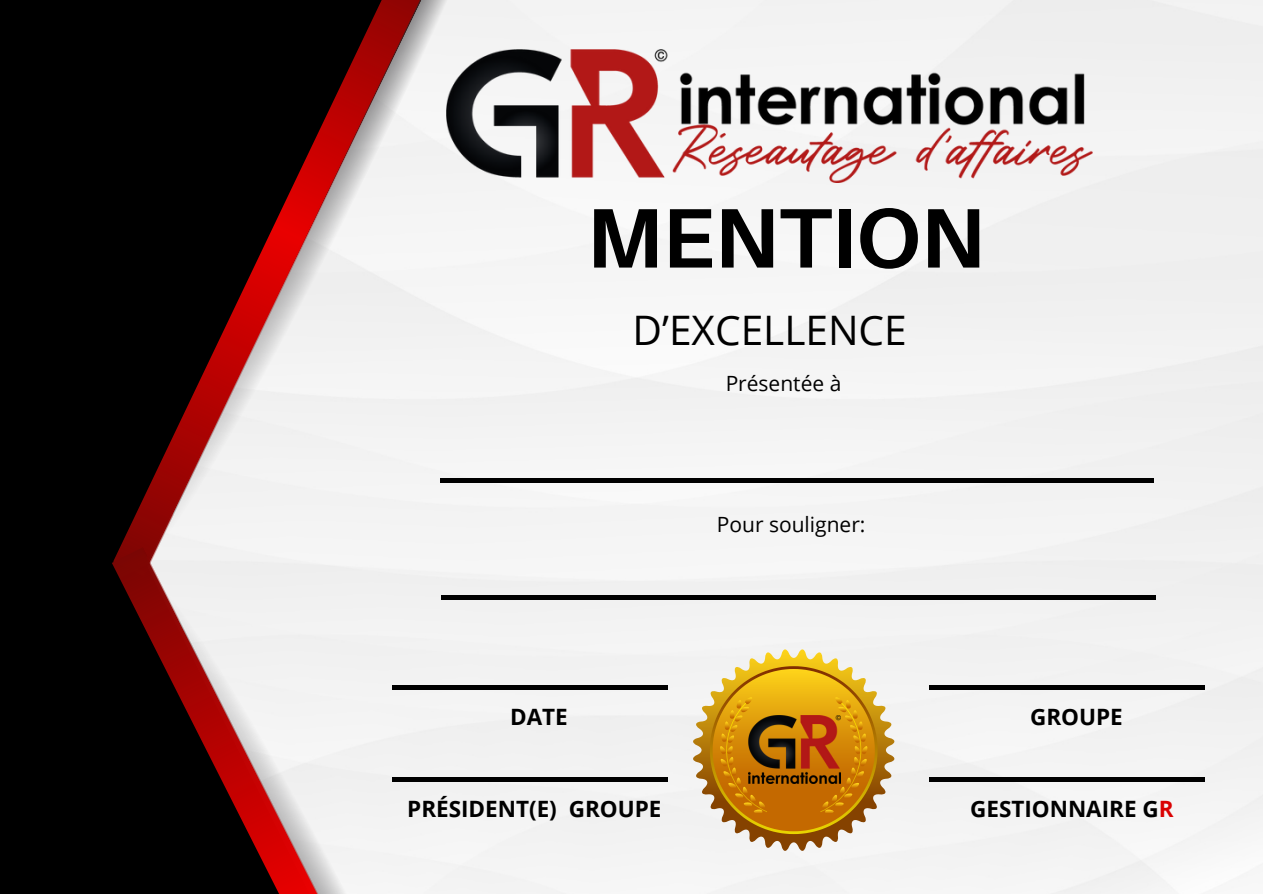
<style>
.page{position:relative;width:1263px;height:894px;background:#fff}
.page>*{position:absolute;margin:0;border:0;box-sizing:border-box;transform-origin:0 0}
.t1{font:700 84.45px "Aileron";color:#000}
.t2{font:65.55px/91.5px "Merriweather";color:#000}
.t3{font:40.65px "Open Sans";color:#000}
.t4{font:700 22.5px "Open Sans";color:#000}
.t5{font:21px "Open Sans";color:#000}
.s1{color:#da0203}
</style>
<div class="page">
<div style="left:429px;top:0;width:834px;height:893px;background:#f3f3f3"></div>
<div style="left:0;top:588px;width:112px;height:305px;background:#000"></div>
<div style="left:0;top:0;width:113px;height:588px;background:#000"></div>
<img style="left:113px;top:0;width:432px;height:588px">
<svg style="left:691px;top:647px;width:205px;height:205px"></svg>
<img style="left:748px;top:715px;width:92px;height:68px">
<img style="left:112px;top:535px;width:317px;height:358px">
<img style="left:447px;top:50px;width:645px;height:132px">
<p class="t1" style="left:587px;top:185px;width:400px">MENTION</p>
<p class="t3" style="left:632px;top:301px;width:276px">D’EXCELLENCE</p>
<p class="t5" style="left:726px;top:369px;width:117px">Présentée à</p>
<p class="t2" style="left:441px;top:401px;width:713px">_____________</p>
<p class="t5" style="left:717px;top:509px;width:150px">Pour souligner:</p>
<p class="t2" style="left:443px;top:518px;width:713px">_____________</p>
<p class="t2" style="left:393px;top:608px;width:275px">_____ _____</p>
<p class="t4" style="left:407px;top:793px;width:256px">PRÉSIDENT(E) GROUPE</p>
<p class="t4" style="left:510px;top:700px;width:59px">DATE</p>
<p class="t2" style="left:930px;top:608px;width:275px">_____ _____</p>
<p class="t4" style="left:1030px;top:700px;width:94px">GROUPE</p>
<p class="t4" style="left:970px;top:793px;width:205px">GESTIONNAIRE G<span class="s1">R</span></p>
</div>
